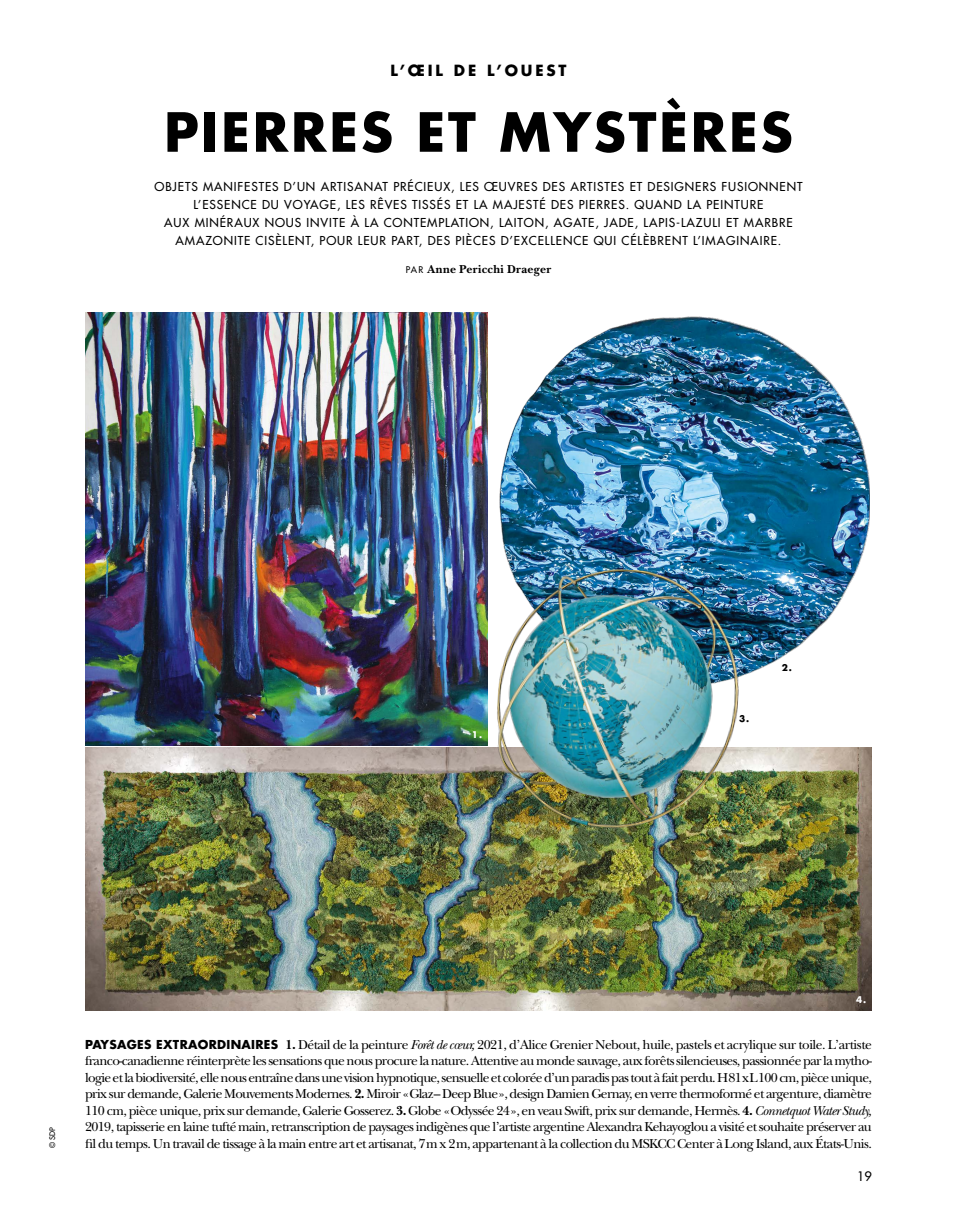
<style>
.page{position:relative;width:957px;height:1212px;background:#fff}
.page>*{position:absolute;margin:0;border:0;box-sizing:border-box;transform-origin:0 0}
.TITRE{font:700 52.5px "Futura Std";letter-spacing:.05em;color:#000}
.TETIÈRE{font:700 15px "Futura Std";letter-spacing:.19em;color:#000}
.TEXTE_COURANT{font:13.5px/16.5px "New Baskerville Std";letter-spacing:-.045em;color:#000;text-align:justify}
.t1{font:500 12.75px "Futura Std";color:#000}
.CHAPO{font:500 12px/18px "Futura Std";letter-spacing:.075em;color:#000;text-align:center}
.TITRE_POUR_LÉGENDE{font:700 12px "Futura Std";letter-spacing:.025em;color:#000}
.CHAPO-2{font:700 12px "New Baskerville Std";letter-spacing:.025em;color:#000}
.CHIFFRE{font:700 9px "Futura Std";color:#fff}
.CHIFFRE-2{font:700 9px "Futura Std";color:#000}
.CREDIT_PHOTO{font:500 7.5px "Futura Std";color:#000}
.s1{font-family:"Futura Std";font-weight:500;font-size:9px}
.s2{font-weight:700}
.s3{font-style:italic}
</style>
<div class="page">
<img style="left:85px;top:313px;width:403px;height:432px">
<img style="left:500px;top:316px;width:370px;height:359px">
<img style="left:85px;top:748px;width:787px;height:263px">
<img style="left:491px;top:563px;width:254px;height:271px">
<p class="TETIÈRE" style="left:390px;top:61px;width:178px">L’ŒIL DE L’OUEST</p>
<p class="TITRE" style="left:164px;top:97px;width:630px">PIERRES ET MYSTÈRES</p>
<p class="CHAPO" style="left:154px;top:178px;width:649px">OBJETS MANIFESTES D’UN ARTISANAT PRÉCIEUX, LES ŒUVRES DES ARTISTES ET DESIGNERS FUSIONNENT L’ESSENCE DU VOYAGE, LES RÊVES TISSÉS ET LA MAJESTÉ DES PIERRES. QUAND LA PEINTURE<br>AUX MINÉRAUX NOUS INVITE À LA CONTEMPLATION, LAITON, AGATE, JADE, LAPIS-LAZULI ET MARBRE AMAZONITE CISÈLENT, POUR LEUR PART, DES PIÈCES D’EXCELLENCE QUI CÉLÈBRENT L’IMAGINAIRE.</p>
<p class="CHAPO-2" style="left:406px;top:262px;width:147px"><span class="s1">PAR</span> Anne Pericchi Draeger</p>
<p class="CHIFFRE" style="left:472px;top:728px;width:12px">1.</p>
<p class="CHIFFRE-2" style="left:739px;top:713px;width:12px">3.</p>
<p class="CHIFFRE-2" style="left:782px;top:661px;width:12px">2.</p>
<p class="CREDIT_PHOTO" style="left:48px;top:1148px;width:22px;rotate:-90deg">© SDP</p>
<p class="CHIFFRE" style="left:856px;top:994px;width:12px">4.</p>
<p class="TEXTE_COURANT" style="left:85px;top:1036px;width:788px;text-indent:200px"><span class="s2">1.</span> Détail de la peinture <span class="s3">Forêt de cœur,</span> 2021, d’Alice Grenier Nebout, huile, pastels et acrylique sur toile. L’artiste franco-canadienne réinterprète les sensations que nous procure la nature. Attentive au monde sauvage, aux forêts silencieuses, passionnée par la mytho&shy;logie et la biodiversité, elle nous entraîne dans une vision hypnotique, sensuelle et colorée d’un paradis pas tout à fait perdu. H81xL100 cm, pièce unique, prix sur demande, Galerie Mouvements Modernes. <span class="s2">2.</span> Miroir «Glaz– Deep Blue», design Damien Gernay, en verre thermoformé et argenture, diamètre 110 cm, pièce unique, prix sur demande, Galerie Gosserez. <span class="s2">3.</span> Globe «Odyssée 24», en veau Swift, prix sur demande, Hermès. <span class="s2">4.</span> <span class="s3">Connetquot Water Study, </span>2019, tapisserie en laine tufté main, retranscription de paysages indigènes que l’artiste argentine Alexandra Kehayoglou a visité et souhaite préserver au fil du temps. Un travail de tissage à la main entre art et artisanat, 7m x 2m, appartenant à la collection du MSKCC Center à Long Island, aux États-Unis.</p>
<p class="TITRE_POUR_LÉGENDE" style="left:85px;top:1036px;width:195px">PAYSAGES EXTRAORDINAIRES</p>
<p class="t1" style="left:857px;top:1168px;width:16px">19</p>
</div>
